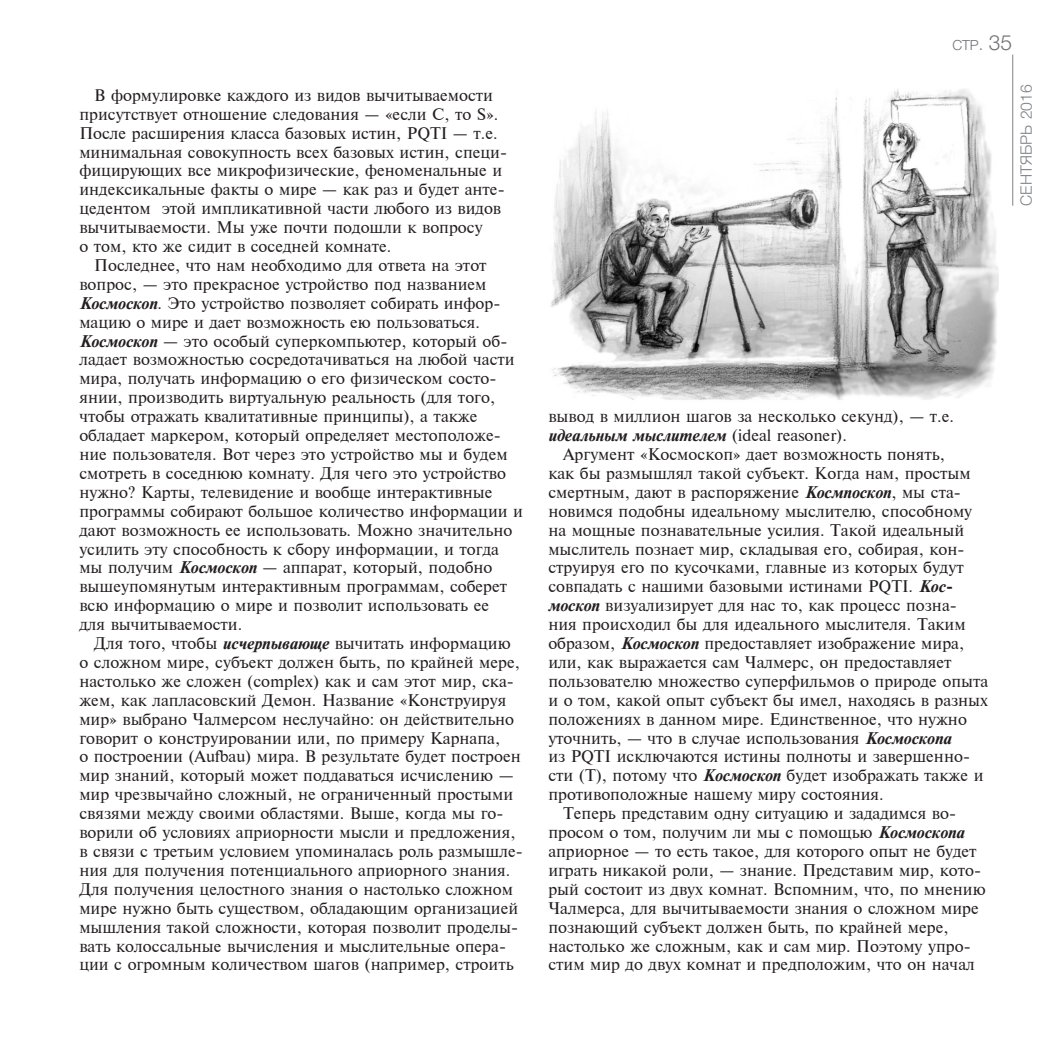
<style>
.page{position:relative;width:1057px;height:1042px;background:#fff}
.page>*{position:absolute;margin:0;border:0;box-sizing:border-box;transform-origin:0 0}
.текст{font:15.75px/18.9px "Newton";color:#231f20}
.t1{font:15.75px "Helvetica 4 Light";color:#808285}
.t2{font:14px "Helvetica 4 Light";color:#717275}
.s1{font-weight:700;font-style:italic}
.s2{font-size:15.75px}
.s3{font-size:21px}
</style>
<div class="page">
<hr style="left:1012px;top:55px;width:1px;height:151px;background:#808285">
<img style="left:551px;top:89px;width:448px;height:311px">
<p class="текст" style="left:79px;top:86px;width:429px;text-indent:15px">В формулировке каждого из видов вычитываемости присутствует отношение следования — «если C, то S».<br>После расширения класса базовых истин, PQTI — т.е. минимальная совокупность всех базовых истин, специ&shy;фицирующих все микрофизические, феноменальные и индексикальные факты о мире — как раз и будет анте&shy;цедентом этой импликативной части любого из видов вычитываемости. Мы уже почти подошли к вопросу<br>о том, кто же сидит в соседней комнате.</p>
<p class="текст" style="left:79px;top:256px;width:445px;text-indent:15px">Последнее, что нам необходимо для ответа на этот вопрос, — это прекрасное устройство под названием <span class="s1">Космоскоп</span>. Это устройство позволяет собирать инфор&shy;мацию о мире и дает возможность ею пользоваться.<br><span class="s1">Космоскоп</span> — это особый суперкомпьютер, который об&shy;ладает возможностью сосредотачиваться на любой части мира, получать информацию о его физическом состо&shy;янии, производить виртуальную реальность (для того, чтобы отражать квалитативные принципы), а также обладает маркером, который определяет местоположе&shy;ние пользователя. Вот через это устройство мы и будем смотреть в соседнюю комнату. Для чего это устройство нужно? Карты, телевидение и вообще интерактивные программы собирают большое количество информации и дают возможность ее использовать. Можно значительно усилить эту способность к сбору информации, и тогда мы получим <span class="s1">Космоскоп</span> — аппарат, который, подобно вышеупомянутым интерактивным программам, соберет всю информацию о мире и позволит использовать ее<br>для вычитываемости.</p>
<p class="текст" style="left:79px;top:634px;width:445px;text-indent:15px">Для того, чтобы <span class="s1">исчерпывающе</span> вычитать информацию о сложном мире, субъект должен быть, по крайней мере, настолько же сложен (complex) как и сам этот мир, ска&shy;жем, как лапласовский Демон. Название «Конструируя мир» выбрано Чалмерсом неслучайно: он действительно говорит о конструировании или, по примеру Карнапа,<br>о построении (Aufbau) мира. В результате будет построен мир знаний, который может поддаваться исчислению — мир чрезвычайно сложный, не ограниченный простыми связями между своими областями. Выше, когда мы го&shy;ворили об условиях априорности мысли и предложения, в связи с третьим условием упоминалась роль размышле&shy;ния для получения потенциального априорного знания.<br>Для получения целостного знания о настолько сложном мире нужно быть существом, обладающим организацией мышления такой сложности, которая позволит проделы&shy;вать колоссальные вычисления и мыслительные опера&shy;ции с огромным количеством шагов (например, строить</p>
<p class="t2" style="left:952px;top:38px;width:61px">СТР<span class="s2">.</span> <span class="s3">35</span></p>
<p class="t1" style="left:1017px;top:206px;width:123px;rotate:-90deg">СЕНТЯБРЬ 2016</p>
<p class="текст" style="left:548px;top:407px;width:407px">вывод в миллион шагов за несколько секунд), — т.е. <span class="s1">идеальным мыслителем</span> (ideal reasoner).</p>
<p class="текст" style="left:548px;top:445px;width:441px;text-indent:15px">Аргумент «Космоскоп» дает возможность понять,<br>как бы размышлял такой субъект. Когда нам, простым смертным, дают в распоряжение <span class="s1">Космпоскоп</span>, мы ста&shy;новимся подобны идеальному мыслителю, способному на мощные познавательные усилия. Такой идеальный мыслитель познает мир, складывая его, собирая, кон&shy;струируя его по кусочками, главные из которых будут совпадать с нашими базовыми истинами PQTI. <span class="s1">Кос&shy;москоп</span> визуализирует для нас то, как процесс позна&shy;ния происходил бы для идеального мыслителя. Таким образом, <span class="s1">Космоскоп</span> предоставляет изображение мира, или, как выражается сам Чалмерс, он предоставляет пользователю множество суперфильмов о природе опыта и о том, какой опыт субъект бы имел, находясь в разных положениях в данном мире. Единственное, что нужно уточнить, — что в случае использования <span class="s1">Космоскопа<br></span>из PQTI исключаются истины полноты и завершенно&shy;сти (T), потому что <span class="s1">Космоскоп</span> будет изображать также и противоположные нашему миру состояния.</p>
<p class="текст" style="left:548px;top:804px;width:439px;text-indent:15px">Теперь представим одну ситуацию и зададимся во&shy;просом о том, получим ли мы с помощью <span class="s1">Космоскопа </span>априорное — то есть такое, для которого опыт не будет играть никакой роли, — знание. Представим мир, кото&shy;рый состоит из двух комнат. Вспомним, что, по мнению Чалмерса, для вычитываемости знания о сложном мире познающий субъект должен быть, по крайней мере, настолько же сложным, как и сам мир. Поэтому упро&shy;стим мир до двух комнат и предположим, что он начал</p>
</div>
